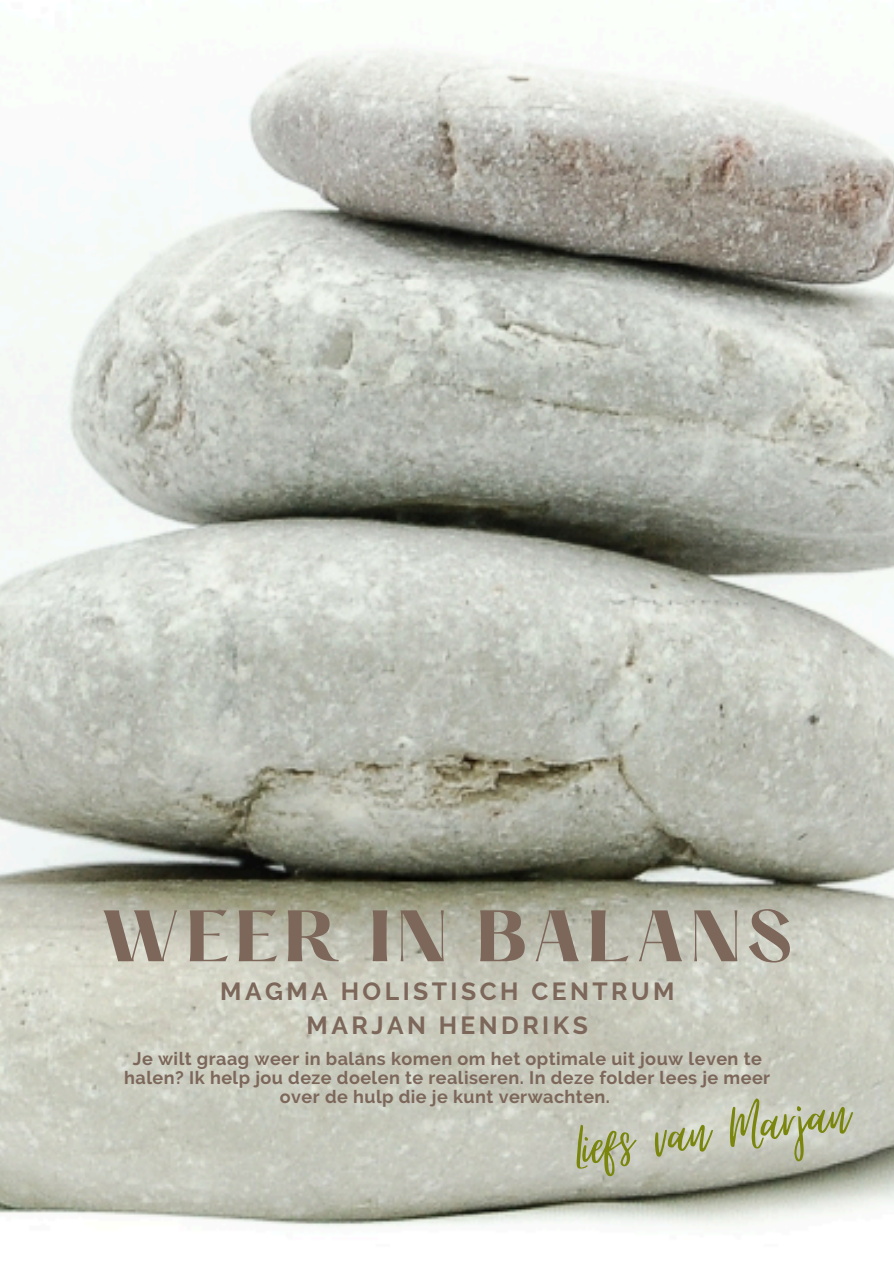
<style>
.page{position:relative;width:894px;height:1264px;background:#fff}
.page>*{position:absolute;margin:0;border:0;box-sizing:border-box;transform-origin:0 0}
.t1{font:79.8px "Virtual";color:#7a860e}
.t2{font:700 63.6px "Hatton";letter-spacing:.07em;color:#7c675a}
.t3{font:700 24.75px/34px "Raleway";letter-spacing:.14em;color:#7c675a;text-align:center}
.t4{font:700 18px/19.2px "Raleway";letter-spacing:.025em;color:#7c675a;text-align:center}
</style>
<div class="page">
<img style="left:0;top:47px;width:893px;height:1180px">
<h4 class="t2" style="left:100px;top:906px;width:693px">WEER IN BALANS</h4>
<p class="t3" style="left:220px;top:974px;width:455px">MAGMA HOLISTISCH CENTRUM<br>MARJAN HENDRIKS</p>
<h1 class="t4" style="left:124px;top:1048px;width:647px">Je wilt graag weer in balans komen om het optimale uit jouw leven te halen? Ik help jou deze doelen te realiseren. In deze folder lees je meer over de hulp die je kunt verwachten.</h1>
<h5 class="t1" style="left:570px;top:1103px;width:277px;rotate:-7deg">Liefs van Marjan</h5>
</div>
